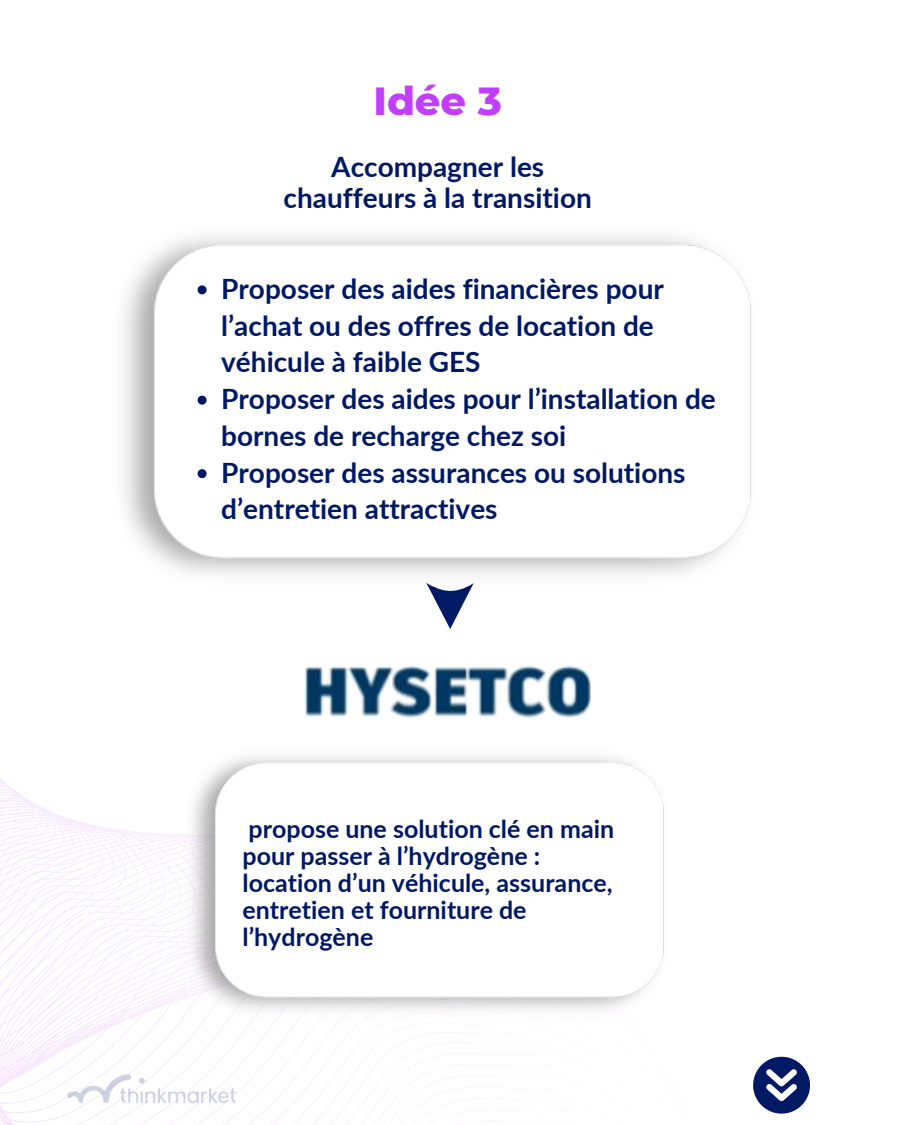
<style>
.page{position:relative;width:900px;height:1125px;background:#fff}
.page>*{position:absolute;margin:0;border:0;box-sizing:border-box;transform-origin:0 0}
.t1{font:800 40px "Montserrat";color:#c13efc}
.t2{font:700 28px/36.8px "Lato";color:#001964}
.t3{font:700 25px/27px "Lato";color:#001964}
</style>
<div class="page">
<img style="left:124px;top:236px;width:627px;height:339px">
<svg style="left:0;top:779px;width:401px;height:346px"></svg>
<img style="left:158px;top:756px;width:506px;height:295px">
<svg style="left:426px;top:583px;width:48px;height:46px"></svg>
<img style="left:304px;top:666px;width:287px;height:52px">
<svg style="left:198px;top:285px;width:9px;height:9px"></svg>
<svg style="left:198px;top:396px;width:9px;height:9px"></svg>
<svg style="left:198px;top:469px;width:9px;height:9px"></svg>
<img style="left:56px;top:1072px;width:191px;height:33px">
<svg style="left:753px;top:1057px;width:57px;height:57px"></svg>
<p class="t1" style="left:373px;top:77px;width:130px">Idée 3</p>
<h1 class="t2" style="left:284px;top:151px;width:310px;line-height:30.8px;text-align:center">Accompagner les chauffeurs à la transition</h1>
<h2 class="t2" style="left:221px;top:270px;width:444px">Proposer des aides financières pour l’achat ou des offres de location de véhicule à faible GES</h2>
<p class="t2" style="left:221px;top:380px;width:496px">Proposer des aides pour l’installation de bornes de recharge chez soi</p>
<p class="t2" style="left:221px;top:453px;width:466px">Proposer des assurances ou solutions d’entretien attractives</p>
<p class="t3" style="left:243px;top:815px;width:373px">propose une solution clé en main pour passer à l’hydrogène : location d’un véhicule, assurance, entretien et fourniture de l’hydrogène</p>
</div>
